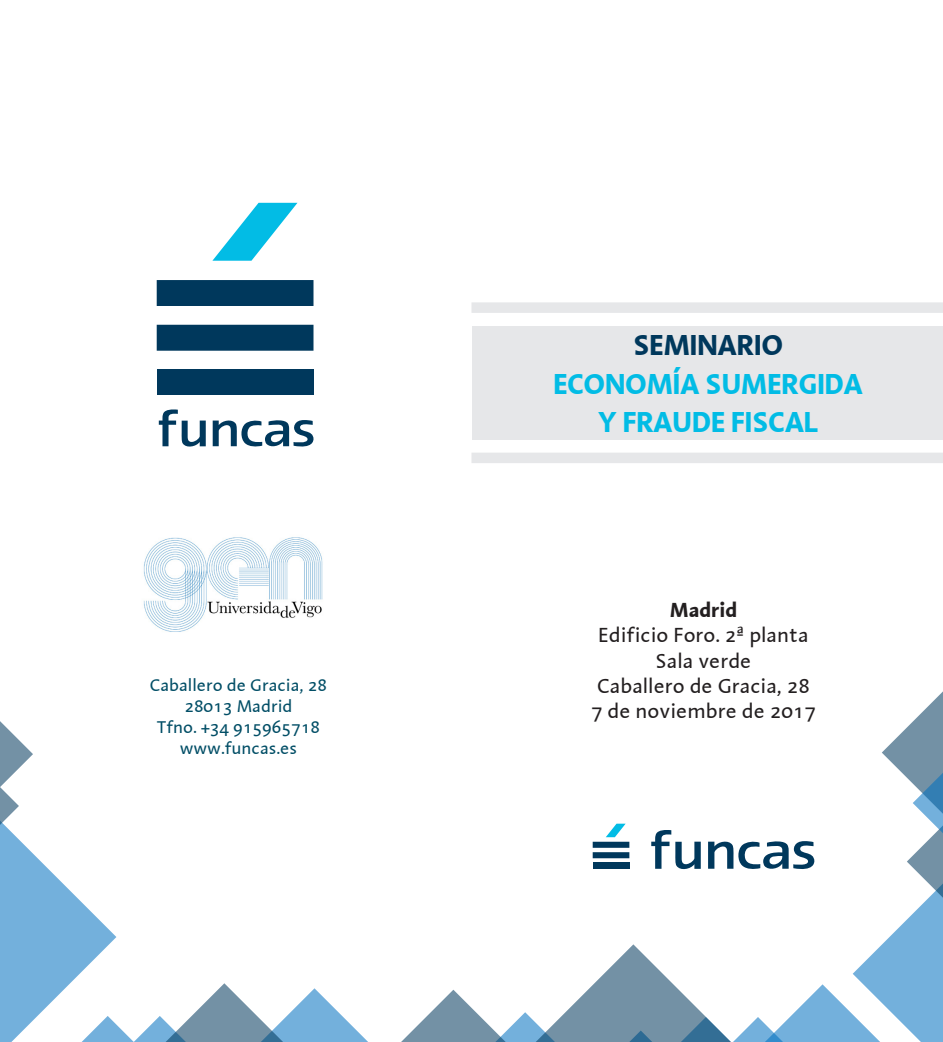
<style>
.page{position:relative;width:943px;height:1042px;background:#fff}
.page>*{position:absolute;margin:0;border:0;box-sizing:border-box;transform-origin:0 0}
.t1{font:700 29.75px/38.5px "Linotype Aroma";letter-spacing:-.02em;color:#02bce5;text-align:center}
.t2{font:700 29.75px "Linotype Aroma";letter-spacing:-.02em;color:#00385c}
.t3{font:21px "Linotype Aroma";color:#231f20}
.t4{font:700 21px "Linotype Aroma";color:#231f20}
.t5{font:17.5px "Linotype Aroma";color:#024e66}
</style>
<div class="page">
<div style="left:472px;top:326px;width:471px;height:114px;background:#e6e7e9"></div>
<div style="left:471px;top:302px;width:472px;height:11px;background:#e6e7e9"></div>
<div style="left:471px;top:453px;width:472px;height:10px;background:#e6e7e9"></div>
<svg style="left:0;top:691px;width:943px;height:351px"></svg>
<img style="left:143px;top:537px;width:180px;height:95px">
<svg style="left:212px;top:203px;width:85px;height:58px"></svg>
<div style="left:157px;top:280px;width:156px;height:26px;background:#00385c"></div>
<div style="left:157px;top:325px;width:156px;height:26px;background:#00385c"></div>
<div style="left:157px;top:369px;width:156px;height:26px;background:#00385c"></div>
<svg style="left:159px;top:409px;width:47px;height:38px"></svg>
<svg style="left:213px;top:420px;width:100px;height:27px"></svg>
<p class="t5" style="left:150px;top:674px;width:179px">Caballero de Gracia, 28</p>
<p class="t5" style="left:184px;top:695px;width:109px">28013 Madrid</p>
<p class="t5" style="left:157px;top:716px;width:165px">Tfno. +34 915965718</p>
<p class="t5" style="left:180px;top:737px;width:119px">www.funcas.es</p>
<p class="t2" style="left:633px;top:325px;width:151px">SEMINARIO</p>
<p class="t1" style="left:553px;top:363px;width:311px">ECONOMÍA SUMERGIDA<br>Y FRAUDE FISCAL</p>
<p class="t4" style="left:669px;top:596px;width:69px">Madrid</p>
<p class="t3" style="left:598px;top:622px;width:212px">Edificio Foro. 2ª planta</p>
<p class="t3" style="left:655px;top:647px;width:97px">Sala verde</p>
<p class="t3" style="left:597px;top:672px;width:214px">Caballero de Gracia, 28</p>
<p class="t3" style="left:591px;top:697px;width:226px">7 de noviembre de 2017</p>
</div>
